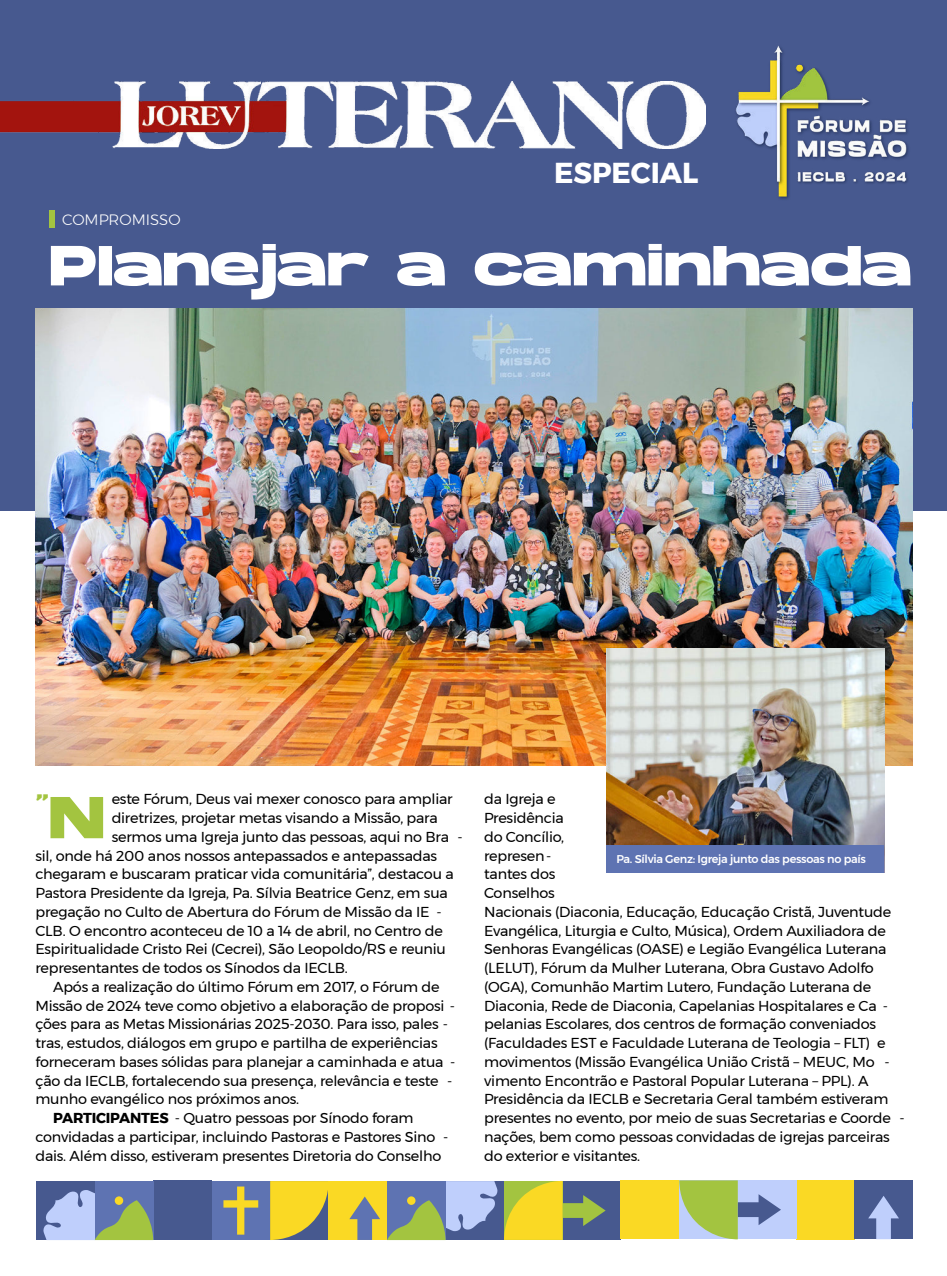
<style>
.page{position:relative;width:947px;height:1276px;background:#fff}
.page>*{position:absolute;margin:0;border:0;box-sizing:border-box;transform-origin:0 0}
.t1{font:700 58.75px "Hanson";color:#a3c440}
.t2{font:700 56.25px "Hanson";color:#fff}
.t3{font:700 28.75px "Montserrat";color:#fff}
.t4{font:700 25px "Hanson";color:#a3c440}
.t5{font:300 15px "Montserrat";color:#fff}
.t6{font:14.38px/18.8px "Montserrat";letter-spacing:-.015em;color:#000}
.t7{font:500 11.25px "Montserrat";letter-spacing:-.025em;color:#fff}
.s1{font-weight:700}
</style>
<div class="page">
<div style="left:0;top:0;width:946px;height:510px;background:#47598f"></div>
<img style="left:35px;top:308px;width:877px;height:457px">
<div style="left:50px;top:210px;width:5px;height:18px;background:#a3c440"></div>
<div style="left:37px;top:1181px;width:58px;height:59px;background:#47598f"></div>
<div style="left:445px;top:1181px;width:59px;height:59px;background:#47598f"></div>
<div style="left:211px;top:1181px;width:59px;height:59px;background:#5e73b2"></div>
<svg style="left:223px;top:1186px;width:35px;height:48px"></svg>
<div style="left:153px;top:1181px;width:58px;height:59px;background:#47598f"></div>
<div style="left:795px;top:1180px;width:59px;height:59px;background:#fad924"></div>
<svg style="left:270px;top:1181px;width:58px;height:59px"></svg>
<div style="left:562px;top:1181px;width:58px;height:59px;background:#47598f"></div>
<div style="left:328px;top:1181px;width:59px;height:59px;background:#fad924"></div>
<svg style="left:349px;top:1196px;width:31px;height:44px"></svg>
<div style="left:620px;top:1180px;width:58px;height:59px;background:#fad924"></div>
<div style="left:95px;top:1181px;width:58px;height:59px;background:#5e73b2"></div>
<svg style="left:43px;top:1190px;width:110px;height:50px"></svg>
<div style="left:115px;top:1196px;width:8px;height:9px;background:#fad924;border-radius:50%"></div>
<svg style="left:387px;top:1181px;width:110px;height:59px"></svg>
<div style="left:407px;top:1196px;width:8px;height:9px;background:#fad924;border-radius:50%"></div>
<div style="left:854px;top:1180px;width:58px;height:59px;background:#47598f"></div>
<svg style="left:868px;top:1196px;width:30px;height:43px"></svg>
<svg style="left:504px;top:1181px;width:101px;height:58px"></svg>
<div style="left:737px;top:1180px;width:59px;height:59px;background:#bfcffc"></div>
<svg style="left:679px;top:1180px;width:101px;height:59px"></svg>
<img style="left:606px;top:648px;width:278px;height:224px">
<div style="left:606px;top:845px;width:277px;height:28px;background:#5e73b2"></div>
<img style="left:0;top:81px;width:704px;height:67px">
<img style="left:736px;top:45px;width:173px;height:154px">
<h3 class="t3" style="left:554px;top:156px;width:146px">ESPECIAL</h3>
<p class="t5" style="left:62px;top:211px;width:120px">COMPROMISSO</p>
<h2 class="t2" style="left:49px;top:239px;width:863px">Planejar a caminhada</h2>
<p class="t6" style="left:112px;top:790px;width:342px">este Fórum, Deus vai mexer conosco para ampliar</p>
<p class="t6" style="left:112px;top:809px;width:327px">diretrizes, projetar metas visando a Missão, para</p>
<p class="t6" style="left:112px;top:828px;width:352px">sermos uma Igreja junto das pessoas, aqui no Bra -</p>
<p class="t6" style="left:35px;top:847px;width:403px">sil, onde há 200 anos nossos antepassados e antepassadas</p>
<p class="t6" style="left:35px;top:865px;width:419px">chegaram e buscaram praticar vida comunitária”, destacou a</p>
<p class="t6" style="left:35px;top:884px;width:413px">Pastora Presidente da Igreja, Pa. Sílvia Beatrice Genz, em sua</p>
<p class="t6" style="left:35px;top:903px;width:407px">pregação no Culto de Abertura do Fórum de Missão da IE -</p>
<p class="t6" style="left:35px;top:922px;width:409px">CLB. O encontro aconteceu de 10 a 14 de abril, no Centro de</p>
<p class="t6" style="left:35px;top:940px;width:412px">Espiritualidade Cristo Rei (Cecrei), São Leopoldo/RS e reuniu</p>
<p class="t6" style="left:35px;top:959px;width:314px">representantes de todos os Sínodos da IECLB.</p>
<p class="t6" style="left:53px;top:978px;width:388px">Após a realização do último Fórum em 2017, o Fórum de</p>
<p class="t6" style="left:35px;top:997px;width:421px">Missão de 2024 teve como objetivo a elaboração de proposi -</p>
<p class="t6" style="left:35px;top:1015px;width:414px">ções para as Metas Missionárias 2025-2030. Para isso, pales -</p>
<p class="t6" style="left:35px;top:1034px;width:403px">tras, estudos, diálogos em grupo e partilha de experiências</p>
<p class="t6" style="left:35px;top:1053px;width:421px">forneceram bases sólidas para planejar a caminhada e atua -</p>
<p class="t6" style="left:35px;top:1071px;width:418px">ção da IECLB, fortalecendo sua presença, relevância e teste -</p>
<p class="t6" style="left:35px;top:1090px;width:265px">munho evangélico nos próximos anos.</p>
<p class="t6" style="left:53px;top:1109px;width:362px"><span class="s1">PARTICIPANTES</span> - Quatro pessoas por Sínodo foram</p>
<p class="t6" style="left:35px;top:1128px;width:414px">convidadas a participar, incluindo Pastoras e Pastores Sino -</p>
<p class="t6" style="left:35px;top:1146px;width:407px">dais. Além disso, estiveram presentes Diretoria do Conselho</p>
<h3 class="t4" style="left:36px;top:794px;width:15px">"</h3>
<h1 class="t1" style="left:49px;top:789px;width:57px">N</h1>
<p class="t6" style="left:484px;top:790px;width:422px">da Igreja e<br>Presidência<br>do Concílio,<br>represen-<br>tantes dos<br>Conselhos<br>Nacionais (Diaconia, Educação, Educação Cristã, Juventude Evangélica, Liturgia e Culto, Música), Ordem Auxiliadora de Senhoras Evangélicas (OASE) e Legião Evangélica Luterana (LELUT), Fórum da Mulher Luterana, Obra Gustavo Adolfo (OGA), Comunhão Martim Lutero, Fundação Luterana de Diaconia, Rede de Diaconia, Capelanias Hospitalares e Ca - pelanias Escolares, dos centros de formação conveniados (Faculdades EST e Faculdade Luterana de Teologia – FLT) e movimentos (Missão Evangélica União Cristã – MEUC, Mo - vimento Encontrão e Pastoral Popular Luterana – PPL). A Presidência da IECLB e Secretaria Geral também estiveram presentes no evento, por meio de suas Secretarias e Coorde - nações, bem como pessoas convidadas de igrejas parceiras do exterior e visitantes.</p>
<p class="t7" style="left:616px;top:854px;width:251px">Pa. Sílvia Genz: Igreja junto das pessoas no país</p>
</div>
